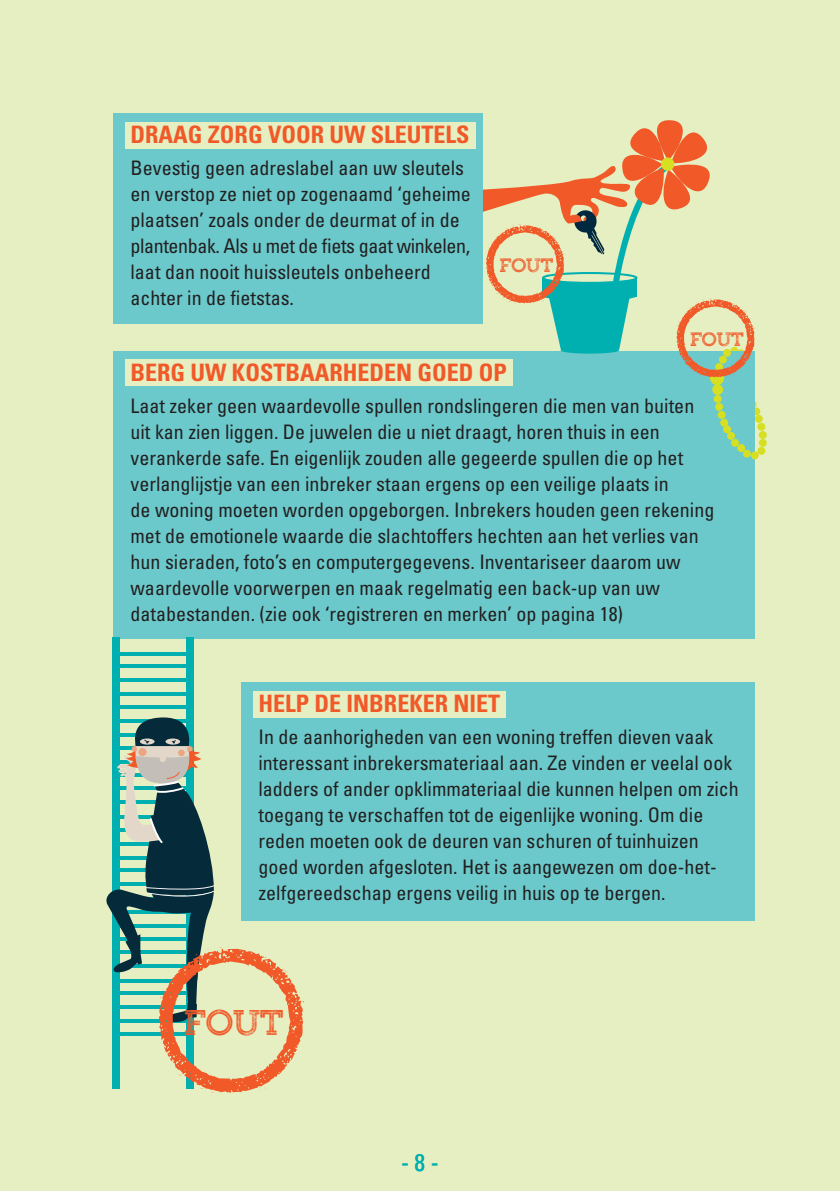
<style>
.page{position:relative;width:840px;height:1191px;background:#fff}
.page>*{position:absolute;margin:0;border:0;box-sizing:border-box;transform-origin:0 0}
.t1{font:32px "Gist Rough Upr Exbold Two Demo";color:#f15929}
.t2{font:700 condensed 24px "Univers";color:#f15929}
.t3{font:condensed 24px "Univers";color:#00afb0}
.t4{font:condensed 20px/26px "Univers";color:#231f20}
.t5{font:17.4px "Gist Rough Upr Exbold Two Demo";color:#f15929}
</style>
<div class="page">
<div style="left:0;top:0;width:839px;height:1191px;background:#e6efc1"></div>
<div style="left:754px;top:415px;width:8px;height:8px;background:#d6df21;border-radius:50%"></div>
<svg style="left:751px;top:407px;width:8px;height:8px"></svg>
<div style="left:748px;top:400px;width:8px;height:8px;background:#6bc9cb;border-radius:50%"></div>
<div style="left:113px;top:351px;width:641px;height:287px;background:#6bc9cb"></div>
<div style="left:125px;top:360px;width:387px;height:26px;background:#e6efc1"></div>
<div style="left:241px;top:682px;width:513px;height:239px;background:#6bc9cb"></div>
<div style="left:253px;top:691px;width:252px;height:26px;background:#e6efc1"></div>
<div style="left:709px;top:371px;width:14px;height:14px;background:#d6df21;border-radius:50%"></div>
<svg style="left:711px;top:384px;width:11px;height:11px"></svg>
<div style="left:713px;top:395px;width:8px;height:8px;background:#d6df21;border-radius:50%"></div>
<svg style="left:714px;top:403px;width:8px;height:8px"></svg>
<div style="left:717px;top:411px;width:8px;height:8px;background:#d6df21;border-radius:50%"></div>
<svg style="left:719px;top:419px;width:8px;height:8px"></svg>
<svg style="left:722px;top:425px;width:8px;height:8px"></svg>
<svg style="left:726px;top:432px;width:8px;height:8px"></svg>
<div style="left:730px;top:439px;width:8px;height:8px;background:#d6df21;border-radius:50%"></div>
<svg style="left:736px;top:444px;width:8px;height:8px"></svg>
<div style="left:742px;top:450px;width:8px;height:8px;background:#d6df21;border-radius:50%"></div>
<div style="left:750px;top:451px;width:8px;height:8px;background:#d6df21;border-radius:50%"></div>
<div style="left:757px;top:447px;width:8px;height:8px;background:#d6df21;border-radius:50%"></div>
<div style="left:758px;top:439px;width:8px;height:8px;background:#d6df21;border-radius:50%"></div>
<div style="left:758px;top:431px;width:8px;height:8px;background:#d6df21;border-radius:50%"></div>
<div style="left:757px;top:423px;width:8px;height:8px;background:#d6df21;border-radius:50%"></div>
<div style="left:113px;top:637px;width:7px;height:452px;background:#00afb0"></div>
<div style="left:186px;top:637px;width:7px;height:452px;background:#00afb0"></div>
<svg style="left:120px;top:652px;width:66px;height:3px"></svg>
<hr style="left:119px;top:692px;width:71px;height:3px;background:#00afb0">
<hr style="left:119px;top:664px;width:71px;height:4px;background:#00afb0">
<svg style="left:120px;top:705px;width:66px;height:3px"></svg>
<hr style="left:119px;top:678px;width:71px;height:4px;background:#00afb0">
<svg style="left:106px;top:717px;width:197px;height:375px"></svg>
<div style="left:113px;top:113px;width:369px;height:211px;background:#6bc9cb"></div>
<div style="left:125px;top:122px;width:350px;height:26px;background:#e6efc1"></div>
<svg style="left:427px;top:114px;width:327px;height:263px"></svg>
<p class="t2" style="left:130px;top:120px;width:340px">DRAAG ZORG VOOR UW SLEUTELS</p>
<p class="t4" style="left:130px;top:154px;width:341px">Bevestig geen adreslabel aan uw sleutels en verstop ze niet op zogenaamd ‘geheime plaatsen’ zoals onder de deurmat of in de plantenbak. Als u met de fiets gaat winkelen, laat dan nooit huissleutels onbeheerd achter in de fietstas.</p>
<p class="t5" style="left:499px;top:255px;width:55px">FOUT</p>
<p class="t5" style="left:689px;top:329px;width:55px">FOUT</p>
<p class="t2" style="left:130px;top:358px;width:378px">BERG UW KOSTBAARHEDEN GOED OP</p>
<p class="t4" style="left:130px;top:392px;width:585px">Laat zeker geen waardevolle spullen rondslingeren die men van buiten uit kan zien liggen. De juwelen die u niet draagt, horen thuis in een verankerde safe. En eigenlijk zouden alle gegeerde spullen die op het verlanglijstje van een inbreker staan ergens op een veilige plaats in<br>de woning moeten worden opgeborgen. Inbrekers houden geen rekening met de emotionele waarde die slachtoffers hechten aan het verlies van hun sieraden, foto’s en computergegevens. Inventariseer daarom uw waardevolle voorwerpen en maak regelmatig een back-up van uw databestanden. (zie ook ‘registreren en merken’ op pagina 18)</p>
<p class="t2" style="left:258px;top:689px;width:243px">HELP DE INBREKER NIET</p>
<p class="t4" style="left:258px;top:723px;width:481px">In de aanhorigheden van een woning treffen dieven vaak interessant inbrekersmateriaal aan. Ze vinden er veelal ook ladders of ander opklimmateriaal die kunnen helpen om zich toegang te verschaffen tot de eigenlijke woning. Om die reden moeten ook de deuren van schuren of tuinhuizen goed worden afgesloten. Het is aangewezen om doe-het&shy;zelfgereedschap ergens veilig in huis op te bergen.</p>
<h1 class="t1" style="left:184px;top:1003px;width:101px">FOUT</h1>
<p class="t3" style="left:401px;top:1147px;width:39px">- 8 -</p>
</div>
